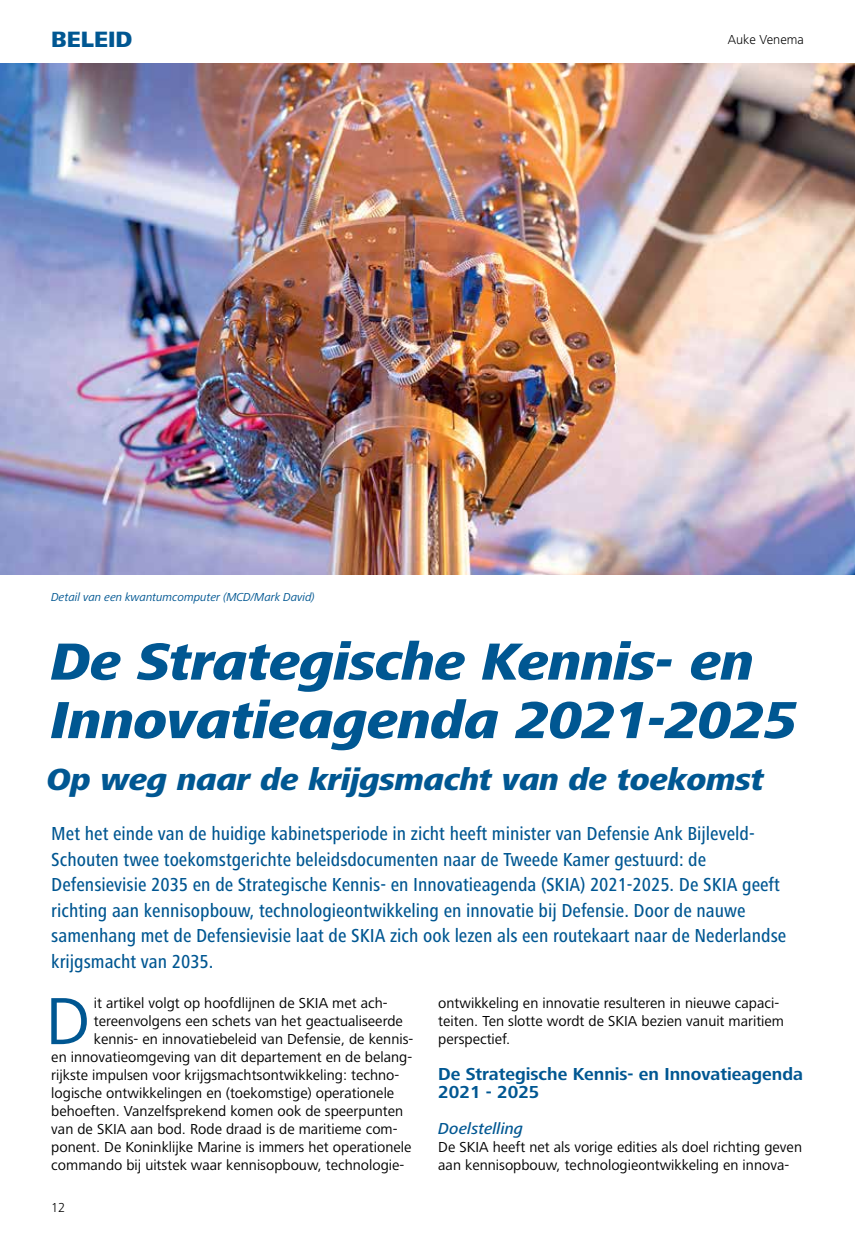
<style>
.page{position:relative;width:855px;height:1246px;background:#fff}
.page>*{position:absolute;margin:0;border:0;box-sizing:border-box;transform-origin:0 0}
.t1{font:69px "Frutiger Next LT";color:#005792}
.t2{font:italic 800 54px/58.5px "Frutiger Next LT";letter-spacing:-.01em;color:#005792}
.t3{font:italic 800 31.8px "Frutiger Next LT";letter-spacing:-.01em;color:#005792}
.t4{font:800 22.95px "Frutiger Next LT";color:#005792}
.t5{font:500 condensed 19.5px/25.5px "Frutiger Next LT";color:#005792}
.t6{font:700 18px/18px "Frutiger Next LT";color:#005792}
.t7{font:italic 500 16.5px "Frutiger Next LT";color:#005792}
.t8{font:15px/18px "Frutiger Next LT";color:#000}
.t9{font:300 13.5px "Frutiger Next LT";color:#000}
.t10{font:italic 12px "Frutiger Next LT";letter-spacing:-.01em;color:#005792}
</style>
<div class="page">
<img style="left:0;top:64px;width:855px;height:511px">
<h3 class="t4" style="left:51px;top:26px;width:83px">BELEID</h3>
<p class="t9" style="left:728px;top:32px;width:78px">Auke Venema</p>
<p class="t10" style="left:51px;top:590px;width:265px">Detail van een kwantumcomputer (MCD/Mark David)</p>
<h2 class="t2" style="left:51px;top:632px;width:747px">De Strategische Kennis- en<br>Innovatieagenda 2021-2025</h2>
<h3 class="t3" style="left:47px;top:762px;width:718px">Op weg naar de krijgsmacht van de toekomst</h3>
<p class="t5" style="left:51px;top:821px;width:736px">Met het einde van de huidige kabinetsperiode in zicht heeft minister van Defensie Ank Bijleveld-Schouten twee toekomstgerichte beleidsdocumenten naar de Tweede Kamer gestuurd: de Defensievisie 2035 en de Strategische Kennis- en Innovatieagenda (SKIA) 2021-2025. De SKIA geeft richting aan kennisopbouw, technologieontwikkeling en innovatie bij Defensie. Door de nauwe samenhang met de Defensievisie laat de SKIA zich ook lezen als een routekaart naar de Nederlandse krijgsmacht van 2035.</p>
<h1 class="t1" style="left:45px;top:983px;width:46px">D</h1>
<p class="t8" style="left:94px;top:994px;width:295px">it artikel volgt op hoofdlijnen de SKIA met ach-</p>
<p class="t8" style="left:94px;top:1012px;width:311px">tereenvolgens een schets van het geactualiseerde</p>
<p class="t8" style="left:94px;top:1030px;width:321px">kennis- en innovatiebeleid van Defensie, de kennis-</p>
<p class="t8" style="left:51px;top:1048px;width:362px">en innovatieomgeving van dit departement en de belang-</p>
<p class="t8" style="left:51px;top:1066px;width:349px">rijkste impulsen voor krijgsmachtsontwikkeling: techno-</p>
<p class="t8" style="left:51px;top:1084px;width:344px">logische ontwikkelingen en (toekomstige) operationele</p>
<p class="t8" style="left:51px;top:1102px;width:353px">behoeften. Vanzelfsprekend komen ook de speerpunten</p>
<p class="t8" style="left:51px;top:1120px;width:348px">van de SKIA aan bod. Rode draad is de maritieme com-</p>
<p class="t8" style="left:51px;top:1138px;width:361px">ponent. De Koninklijke Marine is immers het operationele</p>
<p class="t8" style="left:51px;top:1156px;width:354px">commando bij uitstek waar kennisopbouw, technologie-</p>
<p class="t9" style="left:51px;top:1200px;width:16px">12</p>
<p class="t8" style="left:438px;top:994px;width:347px">ontwikkeling en innovatie resulteren in nieuwe capaci&shy;teiten. Ten slotte wordt de SKIA bezien vanuit maritiem perspectief.</p>
<p class="t6" style="left:438px;top:1065px;width:366px">De Strategische Kennis- en Innovatieagenda<br>2021 - 2025</p>
<p class="t7" style="left:438px;top:1119px;width:86px">Doelstelling</p>
<p class="t8" style="left:438px;top:1138px;width:365px">De SKIA heeft net als vorige edities als doel richting geven aan kennisopbouw, technologieontwikkeling en innova-</p>
</div>
